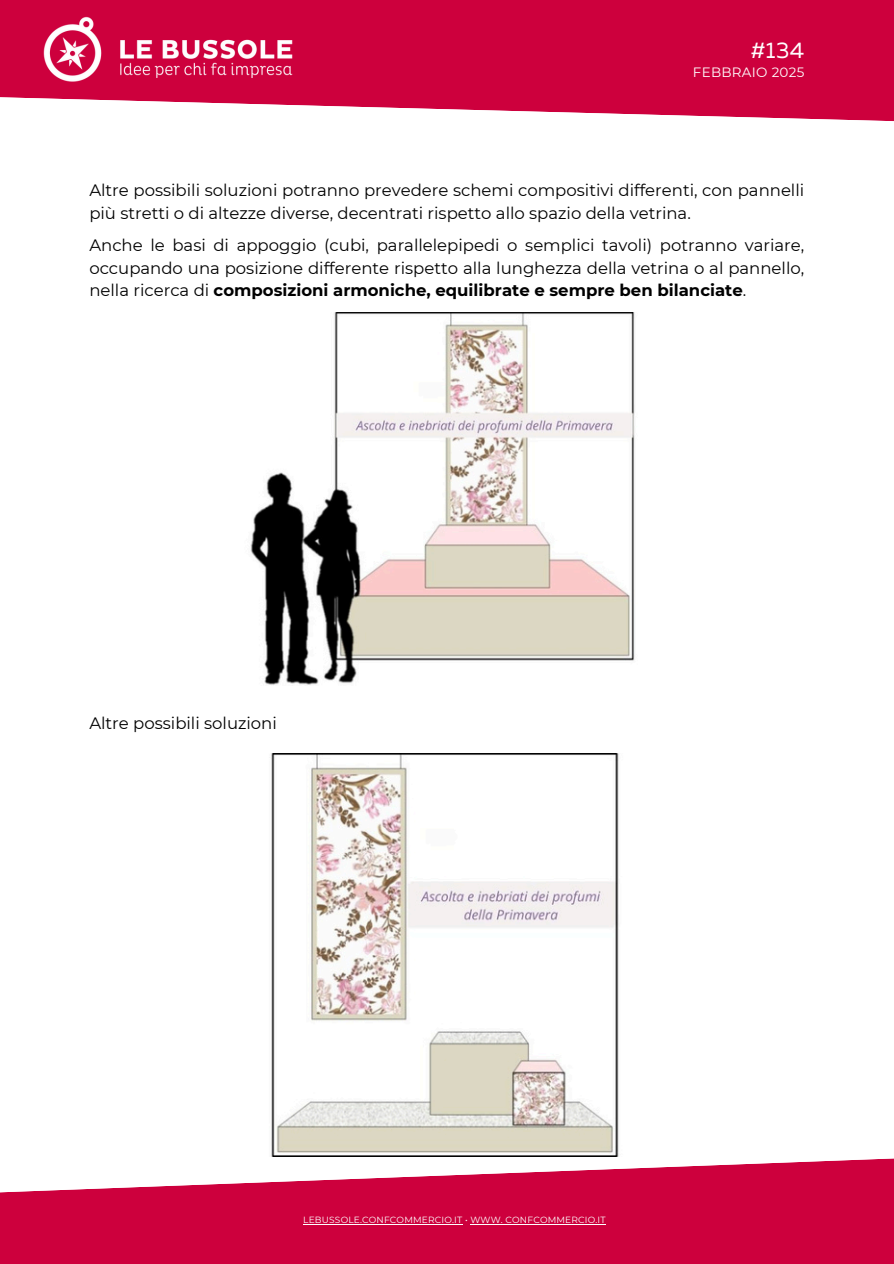
<style>
.page{position:relative;width:894px;height:1264px;background:#fff}
.page>*{position:absolute;margin:0;border:0;box-sizing:border-box;transform-origin:0 0}
.t1{font:22.5px "Muller";color:#fff}
.t2{font:16.5px/22.5px "Montserrat";color:#000}
.t3{font:13.5px "Montserrat";letter-spacing:.02em;color:#fff}
.t4{font:9px "Montserrat";letter-spacing:.02em;color:#fff}
.s1{font-weight:700}
</style>
<div class="page">
<svg style="left:0;top:1156px;width:893px;height:107px;fill:#cd003d"></svg>
<hr style="left:303px;top:1223px;width:159px;height:1px;background:#fff">
<hr style="left:470px;top:1223px;width:135px;height:1px;background:#fff">
<svg style="left:0;top:0;width:893px;height:121px;background:#d32156"></svg>
<img style="left:30px;top:3px;width:279px;height:93px">
<img style="left:250px;top:312px;width:385px;height:373px">
<img style="left:271px;top:753px;width:348px;height:403px">
<p class="t1" style="left:750px;top:41px;width:55px">#134</p>
<p class="t3" style="left:692px;top:64px;width:113px">FEBBRAIO 2025</p>
<h1 class="t2" style="left:89px;top:179px;width:716px">Altre possibili soluzioni potranno prevedere schemi compositivi differenti, con pannelli più stretti o di altezze diverse, decentrati rispetto allo spazio della vetrina.</h1>
<h1 class="t2" style="left:89px;top:234px;width:716px;text-align:justify">Anche le basi di appoggio (cubi, parallelepipedi o semplici tavoli) potranno variare, occupando una posizione differente rispetto alla lunghezza della vetrina o al pannello, nella ricerca di <span class="s1">composizioni armoniche, equilibrate e sempre ben bilanciate</span>.</h1>
<p class="t2" style="left:89px;top:711px;width:189px">Altre possibili soluzioni</p>
<h2 class="t4" style="left:303px;top:1214px;width:304px">LEBUSSOLE.CONFCOMMERCIO.IT • WWW. CONFCOMMERCIO.IT</h2>
</div>
